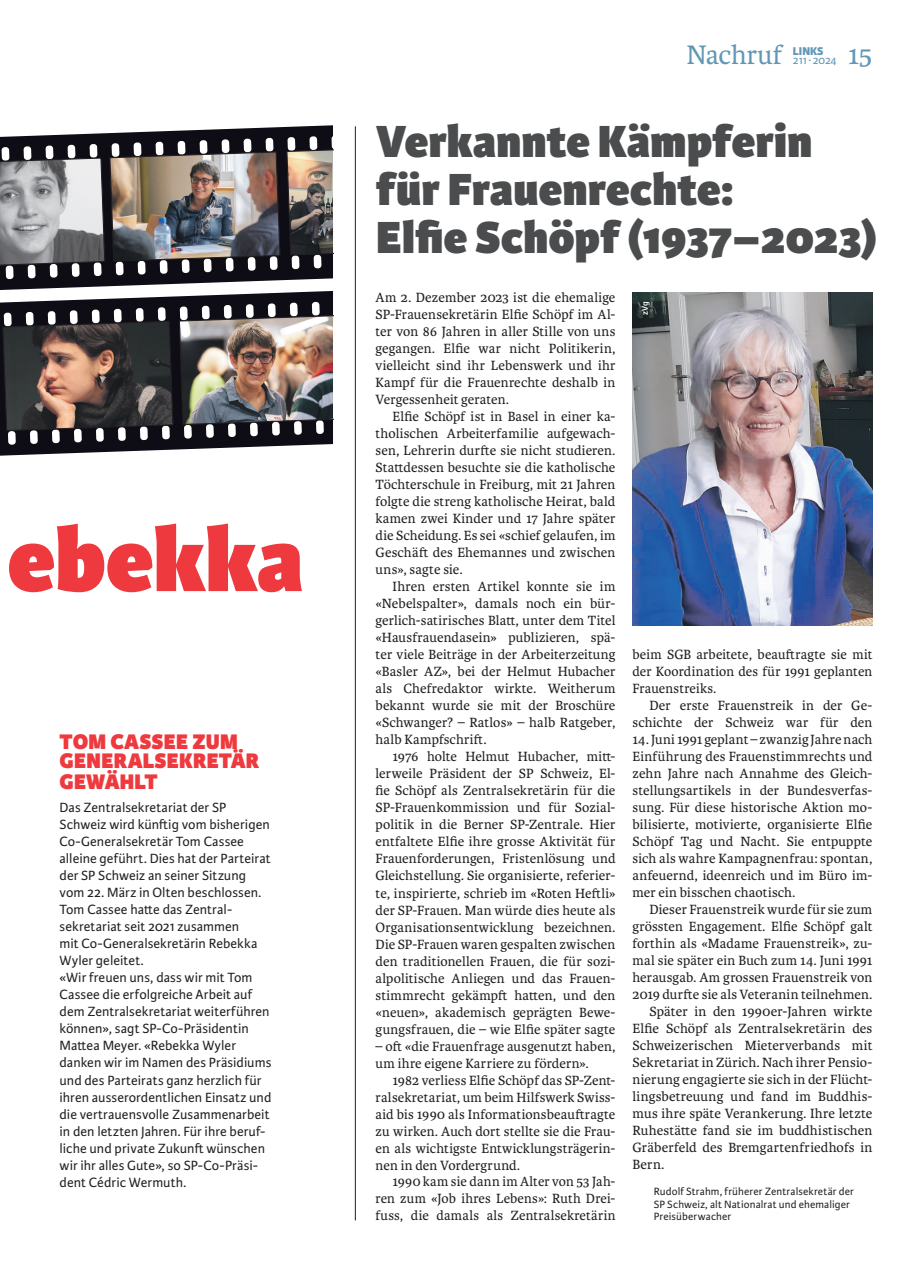
<style>
.page{position:relative;width:915px;height:1263px;background:#fff}
.page>*{position:absolute;margin:0;border:0;box-sizing:border-box;transform-origin:0 0}
.t1{font:800 96.3px "Karmina Sans";letter-spacing:-.01em;color:#ee3a3e}
.t2{font:800 48px/48px "Karmina Sans";color:#4b4c4d}
.t3{font:28.5px "Karmina";color:#6197b5}
.t4{font:800 22.5px/20.2px "Karmina Sans";letter-spacing:.01em;color:#ee3a3e}
.t5{font:14.25px/17px "Karmina";letter-spacing:.01em;color:#231f20;text-align:justify}
.t6{font:14.25px/17px "Karmina Sans";letter-spacing:.005em;color:#231f20}
.t7{font:12px "Karmina Sans";letter-spacing:-.01em;color:#6197b5}
.t8{font:800 12px "Karmina Sans";color:#6197b5}
.t9{font:11.25px/12.8px "Karmina Sans";letter-spacing:.015em;color:#231f20}
.t10{font:600 9px "Karmina Sans";color:#fff}
</style>
<div class="page">
<hr style="left:355px;top:126px;width:1px;height:1094px;background:#231f20">
<svg style="left:199px;top:125px;width:134px;height:5px"></svg>
<svg style="left:0;top:283px;width:333px;height:173px"></svg>
<img style="left:0;top:130px;width:333px;height:153px">
<img style="left:0;top:294px;width:333px;height:156px">
<img style="left:632px;top:292px;width:239px;height:333px">
<h1 class="t1" style="left:7px;top:502px;width:298px">ebekka</h1>
<h3 class="t4" style="left:60px;top:732px;width:201px">TOM CASSEE ZUM<br>GENERALSEKRETÄR<br>GEWÄHLT</h3>
<p class="t6" style="left:60px;top:799px;width:213px">Das Zentralsekretariat der SP Schweiz wird künftig vom bisherigen Co-Generalsekretär Tom Cassee alleine geführt. Dies hat der Parteirat der SP Schweiz an seiner Sitzung vom 22. März in Olten beschlossen.<br>Tom Cassee hatte das Zentral&shy;sekretariat seit 2021 zusammen<br>mit Co-Generalsekretärin Rebekka Wyler geleitet.<br>«Wir freuen uns, dass wir mit Tom Cassee die erfolgreiche Arbeit auf dem Zentralsekretariat weiterführen können», sagt SP-Co-Präsidentin Mattea Meyer. «Rebekka Wyler danken wir im Namen des Präsidiums und des Parteirats ganz herzlich für ihren ausserordentlichen Einsatz und die vertrauensvolle Zusammenarbeit in den letzten Jahren. Für ihre beruf&shy;liche und private Zukunft wünschen wir ihr alles Gute», so SP-Co-Präsi&shy;dent Cédric Wermuth.</p>
<h3 class="t3" style="left:686px;top:39px;width:97px">Nachruf</h3>
<p class="t8" style="left:792px;top:44px;width:32px">LINKS</p>
<p class="t7" style="left:792px;top:53px;width:45px">211∙ 2024</p>
<h3 class="t3" style="left:847px;top:39px;width:26px">15</h3>
<h2 class="t2" style="left:376px;top:120px;width:502px">Verkannte Kämpferin für Frauenrechte:<br>Elfie Schöpf (1937–2023)</h2>
<p class="t5" style="left:375px;top:289px;width:241px">Am 2. Dezember 2023 ist die ehemalige SP-Frauensekretärin Elfie Schöpf im Al&shy;ter von 86 Jahren in aller Stille von uns gegangen. Elfie war nicht Politikerin, vielleicht sind ihr Lebenswerk und ihr Kampf für die Frauenrechte deshalb in Vergessenheit geraten.</p>
<p class="t5" style="left:375px;top:408px;width:241px;text-indent:17px">Elfie Schöpf ist in Basel in einer ka&shy;tholischen Arbeiterfamilie aufgewach&shy;sen, Lehrerin durfte sie nicht studieren.<br>Stattdessen besuchte sie die katholische Töchterschule in Freiburg, mit 21 Jahren folgte die streng katholische Heirat, bald kamen zwei Kinder und 17 Jahre später die Scheidung. Es sei «schief gelaufen, im Geschäft des Ehemannes und zwischen uns», sagte sie.</p>
<p class="t5" style="left:375px;top:578px;width:241px;text-indent:17px">Ihren ersten Artikel konnte sie im «Nebelspalter», damals noch ein bür&shy;gerlich-satirisches Blatt, unter dem Titel «Hausfrauendasein» publizieren, spä&shy;ter viele Beiträge in der Arbeiterzeitung «Basler AZ», bei der Helmut Hubacher als Chefredaktor wirkte. Weitherum bekannt wurde sie mit der Broschüre «Schwanger? – Ratlos» – halb Ratgeber, halb Kampfschrift.</p>
<p class="t5" style="left:375px;top:748px;width:241px;text-indent:17px">1976 holte Helmut Hubacher, mitt&shy;lerweile Präsident der SP Schweiz, El&shy;fie Schöpf als Zentralsekretärin für die SP-Frauenkommission und für Sozial&shy;politik in die Berner SP-Zentrale. Hier entfaltete Elfie ihre grosse Aktivität für Frauenforderungen, Fristenlösung und Gleichstellung. Sie organisierte, referier&shy;te, inspirierte, schrieb im «Roten Heftli» der SP-Frauen. Man würde dies heute als Organisationsentwicklung bezeichnen.<br>Die SP-Frauen waren gespalten zwischen den traditionellen Frauen, die für sozi&shy;alpolitische Anliegen und das Frauen&shy;stimmrecht gekämpft hatten, und den «neuen», akademisch geprägten Bewe&shy;gungsfrauen, die – wie Elfie später sagte</p>
<p class="t5" style="left:375px;top:1038px;width:241px">– oft «die Frauenfrage ausgenutzt haben, um ihre eigene Karriere zu fördern».</p>
<p class="t5" style="left:375px;top:1072px;width:241px;text-indent:17px">1982 verliess Elfie Schöpf das SP-Zent&shy;ralsekretariat, um beim Hilfswerk Swiss&shy;aid bis 1990 als Informationsbeauftragte zu wirken. Auch dort stellte sie die Frau&shy;en als wichtigste Entwicklungsträgerin&shy;nen in den Vordergrund.</p>
<p class="t5" style="left:375px;top:1173px;width:241px;text-indent:17px">1990 kam sie dann im Alter von 53 Jah&shy;ren zum «Job ihres Lebens»: Ruth Drei&shy;fuss, die damals als Zentralsekretärin</p>
<p class="t10" style="left:639px;top:314px;width:15px;rotate:-90deg">zVg</p>
<p class="t5" style="left:632px;top:646px;width:241px">beim SGB arbeitete, beauftragte sie mit der Koordination des für 1991 geplanten Frauenstreiks.</p>
<p class="t5" style="left:632px;top:697px;width:241px;text-align:right">Der erste Frauenstreik in der Ge&shy;schichte der Schweiz war für den</p>
<p class="t5" style="left:632px;top:731px;width:241px">14. Juni 1991 geplant – zwanzig Jahre nach Einführung des Frauenstimmrechts und zehn Jahre nach Annahme des Gleich&shy;stellungsartikels in der Bundesverfas&shy;sung. Für diese historische Aktion mo&shy;bilisierte, motivierte, organisierte Elfie Schöpf Tag und Nacht. Sie entpuppte sich als wahre Kampagnenfrau: spontan, anfeuernd, ideenreich und im Büro im&shy;mer ein bisschen chaotisch.</p>
<p class="t5" style="left:649px;top:901px;width:224px">Dieser Frauenstreik wurde für sie zum</p>
<p class="t5" style="left:632px;top:918px;width:241px">grössten Engagement. Elfie Schöpf galt</p>
<p class="t5" style="left:632px;top:935px;width:241px">forthin als «Madame Frauenstreik», zu-</p>
<p class="t5" style="left:632px;top:952px;width:241px">mal sie später ein Buch zum 14. Juni 1991</p>
<p class="t5" style="left:632px;top:969px;width:241px">herausgab. Am grossen Frauenstreik von</p>
<p class="t5" style="left:632px;top:986px;width:241px">2019 durfte sie als Veteranin teilnehmen.</p>
<p class="t5" style="left:649px;top:1003px;width:224px">Später in den 1990er-Jahren wirkte</p>
<p class="t5" style="left:632px;top:1020px;width:241px">Elfie Schöpf als Zentralsekretärin des</p>
<p class="t5" style="left:632px;top:1037px;width:241px">Schweizerischen Mieterverbands mit</p>
<p class="t5" style="left:632px;top:1054px;width:241px">Sekretariat in Zürich. Nach ihrer Pensio-</p>
<p class="t5" style="left:632px;top:1071px;width:241px">nierung engagierte sie sich in der Flücht-</p>
<p class="t5" style="left:632px;top:1088px;width:241px">lingsbetreuung und fand im Buddhis-</p>
<p class="t5" style="left:632px;top:1105px;width:241px">mus ihre späte Verankerung. Ihre letzte</p>
<p class="t5" style="left:632px;top:1122px;width:241px">Ruhestätte fand sie im buddhistischen</p>
<p class="t5" style="left:632px;top:1139px;width:241px">Gräberfeld des Bremgartenfriedhofs in</p>
<p class="t5" style="left:632px;top:1156px;width:33px">Bern.</p>
<p class="t9" style="left:653px;top:1185px;width:201px">Rudolf Strahm, früherer Zentralsekretär der<br>SP Schweiz, alt Nationalrat und ehemaliger<br>Preisüberwacher</p>
</div>
